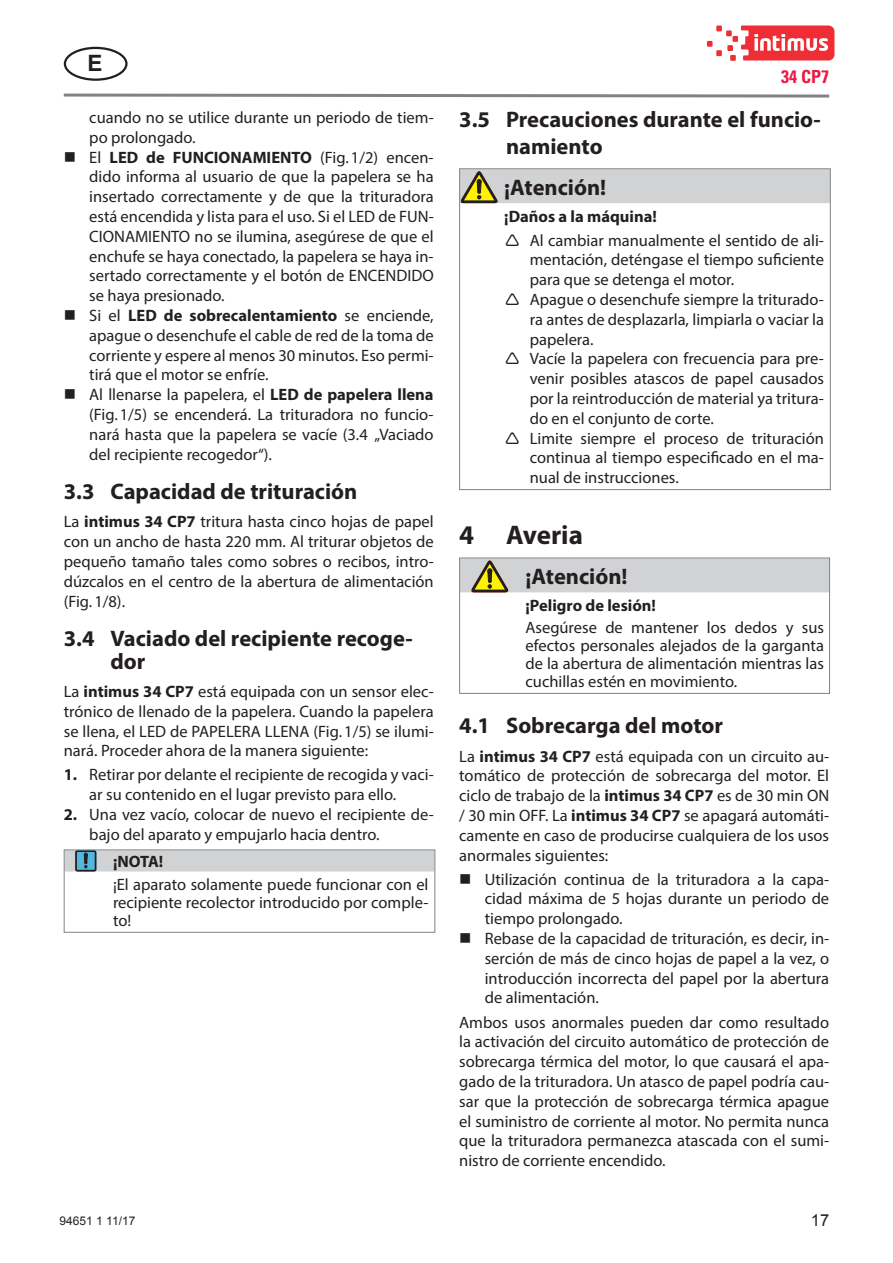
<style>
.page{position:relative;width:893px;height:1263px;background:#fff}
.page>*{position:absolute;margin:0;border:0;box-sizing:border-box;transform-origin:0 0}
.t1{font:700 27px "Myriad Pro";color:#231f20}
.t2{font:700 22.5px/22.5px "Myriad Pro";color:#231f20}
.t3{font:700 22.5px "Arial";color:#231f20}
.t4{font:700 condensed 18px "Univers LT Std";color:#ed1845}
.t5{font:16.5px/19.8px "Myriad Pro";color:#231f20;text-align:justify}
.t6{font:700 16.5px "Myriad Pro";color:#231f20}
.t7{font:16.5px "Arial";color:#231f20}
.t8{font:12px "Arial";color:#231f20}
.s1{font-weight:700}
</style>
<div class="page">
<svg style="left:63px;top:93px;width:767px;height:5px"></svg>
<svg style="left:64px;top:47px;width:64px;height:34px"></svg>
<svg style="left:707px;top:26px;width:127px;height:35px"></svg>
<div style="left:66px;top:851px;width:367px;height:20px;background:#d1d2d4"></div>
<div style="left:64px;top:849px;width:371px;height:84px;border:1px solid #808285"></div>
<div style="left:461px;top:170px;width:368px;height:33px;background:#d1d2d4"></div>
<div style="left:459px;top:168px;width:372px;height:322px;border:1px solid #808285"></div>
<div style="left:461px;top:560px;width:367px;height:32px;background:#d1d2d4"></div>
<div style="left:459px;top:558px;width:371px;height:136px;border:1px solid #808285"></div>
<h2 class="t3" style="left:87px;top:49px;width:17px">E</h2>
<p class="t5" style="left:89px;top:107px;width:346px;text-align:left">cuando no se utilice durante un periodo de tiem&shy;po prolongado.<br>El <span class="s1">LED de FUNCIONAMIENTO</span> (Fig.1/2) encen&shy;dido informa al usuario de que la papelera se ha insertado correctamente y de que la trituradora está encendida y lista para el uso. Si el LED de FUN-CIONAMIENTO no se ilumina, asegúrese de que el enchufe se haya conectado, la papelera se haya in&shy;sertado correctamente y el botón de ENCENDIDO se haya presionado.<br>Si el <span class="s1">LED de sobrecalentamiento</span> se enciende, apague o desenchufe el cable de red de la toma de corriente y espere al menos 30 minutos. Eso permi&shy;tirá que el motor se enfríe.<br>Al llenarse la papelera, el <span class="s1">LED de papelera llena </span>(Fig.1/5) se encenderá. La trituradora no funcio&shy;nará hasta que la papelera se vacíe (3.4 „Vaciado del recipiente recogedor“).</p>
<h2 class="t2" style="left:64px;top:479px;width:295px">3.3 Capacidad de trituración</h2>
<p class="t5" style="left:64px;top:512px;width:371px">La <span class="s1">intimus 34 CP7</span> tritura hasta cinco hojas de papel con un ancho de hasta 220 mm. Al triturar objetos de pequeño tamaño tales como sobres o recibos, intro&shy;dúzcalos en el centro de la abertura de alimentación (Fig.1/8).</p>
<h2 class="t2" style="left:111px;top:626px;width:304px;text-indent:-47px">3.4 Vaciado del recipiente recoge&shy;dor</h2>
<p class="t5" style="left:64px;top:681px;width:371px">La <span class="s1">intimus 34 CP7</span> está equipada con un sensor elec&shy;trónico de llenado de la papelera. Cuando la papelera se llena, el LED de PAPELERA LLENA (Fig.1/5) se ilumi&shy;nará. Proceder ahora de la manera siguiente:</p>
<p class="t5" style="left:89px;top:765px;width:346px;text-indent:-26px"><span class="s1">1.</span> Retirar por delante el recipiente de recogida y vaci&shy;ar su contenido en el lugar previsto para ello.</p>
<p class="t5" style="left:89px;top:804px;width:346px;text-indent:-26px"><span class="s1">2.</span> Una vez vacío, colocar de nuevo el recipiente de&shy;bajo del aparato y empujarlo hacia dentro.</p>
<p class="t6" style="left:113px;top:851px;width:52px">¡NOTA!</p>
<p class="t5" style="left:113px;top:875px;width:317px;line-height:18px">¡El aparato solamente puede funcionar con el recipiente recolector introducido por comple&shy;to!</p>
<p class="t8" style="left:60px;top:1213px;width:77px">94651 1 11/17</p>
<p class="t4" style="left:781px;top:66px;width:49px">34 CP7</p>
<h2 class="t2" style="left:506px;top:106px;width:316px;line-height:27px;text-indent:-47px">3.5 Precauciones durante el funcio&shy;namiento</h2>
<h2 class="t2" style="left:504px;top:175px;width:104px">¡Atención!</h2>
<p class="t6" style="left:504px;top:205px;width:154px">¡Daños a la máquina!</p>
<p class="t5" style="left:530px;top:230px;width:296px;text-align:left">Al cambiar manualmente el sentido de ali&shy;mentación, deténgase el tiempo suficiente para que se detenga el motor.<br>Apague o desenchufe siempre la triturado&shy;ra antes de desplazarla, limpiarla o vaciar la papelera.<br>Vacíe la papelera con frecuencia para pre&shy;venir posibles atascos de papel causados por la reintroducción de material ya tritura&shy;do en el conjunto de corte.<br>Limite siempre el proceso de trituración continua al tiempo especificado en el ma&shy;nual de instrucciones.</p>
<h1 class="t1" style="left:459px;top:517px;width:125px">4 Averia</h1>
<h2 class="t2" style="left:525px;top:564px;width:104px">¡Atención!</h2>
<p class="t6" style="left:525px;top:594px;width:132px">¡Peligro de lesión!</p>
<p class="t5" style="left:525px;top:618px;width:300px;line-height:18px">Asegúrese de mantener los dedos y sus efectos personales alejados de la garganta de la abertura de alimentación mientras las cuchillas estén en movimiento.</p>
<h2 class="t2" style="left:459px;top:714px;width:265px">4.1 Sobrecarga del motor</h2>
<p class="t5" style="left:459px;top:746px;width:371px">La <span class="s1">intimus 34 CP7</span> está equipada con un circuito au&shy;tomático de protección de sobrecarga del motor. El ciclo de trabajo de la <span class="s1">intimus 34 CP7</span> es de 30 min ON / 30 min OFF. La <span class="s1">intimus 34 CP7</span> se apagará automáti&shy;camente en caso de producirse cualquiera de los usos anormales siguientes:</p>
<p class="t5" style="left:485px;top:869px;width:346px;text-align:left">Utilización continua de la trituradora a la capa&shy;cidad máxima de 5 hojas durante un periodo de tiempo prolongado.<br>Rebase de la capacidad de trituración, es decir, in&shy;serción de más de cinco hojas de papel a la vez, o introducción incorrecta del papel por la abertura de alimentación.</p>
<p class="t5" style="left:459px;top:1012px;width:371px">Ambos usos anormales pueden dar como resultado la activación del circuito automático de protección de sobrecarga térmica del motor, lo que causará el apa&shy;gado de la trituradora. Un atasco de papel podría cau&shy;sar que la protección de sobrecarga térmica apague el suministro de corriente al motor. No permita nunca que la trituradora permanezca atascada con el sumi&shy;nistro de corriente encendido.</p>
<p class="t7" style="left:811px;top:1210px;width:20px">17</p>
</div>
